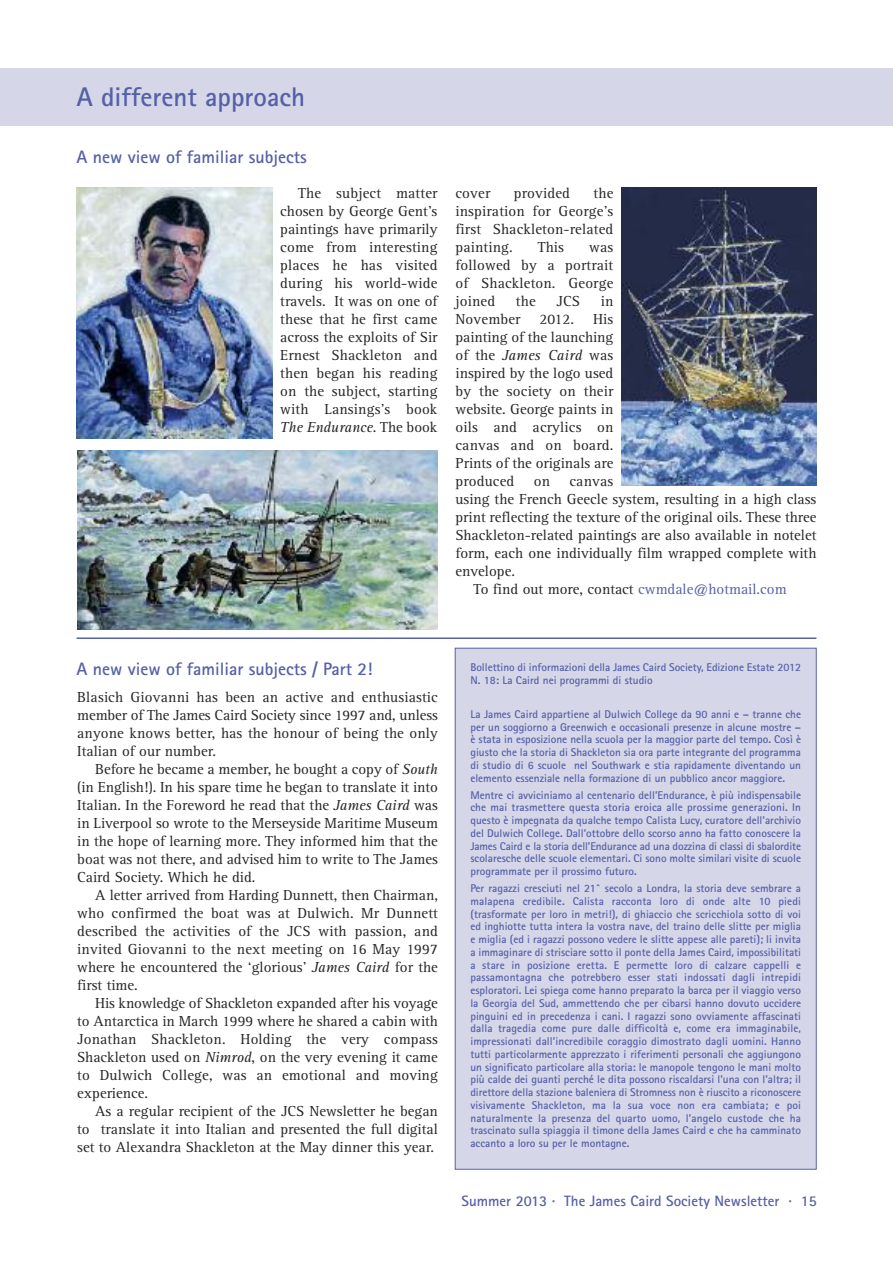
<style>
.page{position:relative;width:893px;height:1263px;background:#fff}
.page>*{position:absolute;margin:0;border:0;box-sizing:border-box;transform-origin:0 0}
.t1{font:700 27px "Rotis Sans Serif";color:#5660a6}
.t2{font:700 18px "Rotis Sans Serif";color:#5660a6}
.t3{font:15px/18px "Rotis Serif";color:#272526;text-align:justify}
.t4{font:700 15px "Rotis Sans Serif";color:#5660a6}
.t5{font:700 11.25px/12.8px "Rotis Sans Serif";color:#5660a6;text-align:justify}
.s1{font-style:italic}
.s2{color:#5660a6}
</style>
<div class="page">
<div style="left:0;top:68px;width:893px;height:58px;background:#d5d7e9"></div>
<hr style="left:77px;top:637px;width:739px;height:2px;background:#5660a6">
<img style="left:77px;top:451px;width:361px;height:178px">
<img style="left:77px;top:187px;width:196px;height:252px">
<img style="left:621px;top:187px;width:195px;height:299px">
<div style="left:455px;top:648px;width:361px;height:521px;background:#d5d7e9"></div>
<h1 class="t1" style="left:77px;top:88px;width:230px">A different approach</h1>
<h2 class="t2" style="left:77px;top:150px;width:232px">A new view of familiar subjects</h2>
<p class="t3" style="left:280px;top:186px;width:159px;text-indent:18px">The subject matter chosen by George Gent’s paintings have primarily come from interesting places he has visited during his world-wide travels. It was on one of these that he first came across the exploits of Sir Ernest Shackleton and then began his reading on the subject, starting with Lansings's book <span class="s1">The Endurance</span>. The book</p>
<h3 class="t3" style="left:455px;top:186px;width:36px">cover</h3>
<h3 class="t3" style="left:514px;top:186px;width:58px">provided</h3>
<h3 class="t3" style="left:455px;top:186px;width:159px;text-indent:138px">the inspiration for George’s first Shackleton-related painting.</h3>
<h3 class="t3" style="left:538px;top:240px;width:28px">This</h3>
<h3 class="t3" style="left:455px;top:240px;width:159px;text-indent:134px">was followed by a portrait of Shackleton. George joined</h3>
<h3 class="t3" style="left:516px;top:294px;width:21px">the</h3>
<h3 class="t3" style="left:556px;top:294px;width:25px">JCS</h3>
<h3 class="t3" style="left:601px;top:294px;width:14px">in</h3>
<h3 class="t3" style="left:455px;top:312px;width:66px">November</h3>
<h3 class="t3" style="left:539px;top:312px;width:36px">2012.</h3>
<h3 class="t3" style="left:455px;top:312px;width:159px;text-indent:138px">His painting of the launching of the <span class="s1">James Caird</span> was inspired by the logo used by the society on their website. George paints in oils and acrylics on canvas and on board.<br>Prints of the originals are produced</h3>
<h3 class="t3" style="left:534px;top:474px;width:18px">on</h3>
<h3 class="t3" style="left:569px;top:474px;width:45px">canvas</h3>
<h3 class="t3" style="left:455px;top:492px;width:362px">using the French Geecle system, resulting in a high class</h3>
<h3 class="t3" style="left:455px;top:510px;width:362px">print reflecting the texture of the original oils. These three</h3>
<h3 class="t3" style="left:455px;top:528px;width:362px">Shackleton-related paintings are also available in notelet</h3>
<h3 class="t3" style="left:455px;top:546px;width:362px">form, each one individually film wrapped complete with</h3>
<h3 class="t3" style="left:455px;top:564px;width:61px">envelope.</h3>
<h3 class="t3" style="left:473px;top:582px;width:315px">To find out more, contact <span class="s2">cwmdale@hotmail.com</span></h3>
<h2 class="t2" style="left:77px;top:663px;width:297px">A new view of familiar subjects / Part 2!</h2>
<p class="t5" style="left:470px;top:662px;width:332px">Bollettino di informazioni della James Caird Society, Edizione Estate 2012<br>N. 18: La Caird nei programmi di studio</p>
<p class="t5" style="left:470px;top:709px;width:332px">La James Caird appartiene al Dulwich College da 90 anni e – tranne che per un soggiorno a Greenwich e occasionali presenze in alcune mostre – è stata in esposizione nella scuola per la maggior parte del tempo. Così è giusto che la storia di Shackleton sia ora parte integrante del programma di studio di 6 scuole nel Southwark e stia rapidamente diventando un elemento essenziale nella formazione di un pubblico ancor maggiore.</p>
<p class="t5" style="left:470px;top:789px;width:332px">Mentre ci avviciniamo al centenario dell’Endurance, è più indispensabile che mai trasmettere questa storia eroica alle prossime generazioni. In questo è impegnata da qualche tempo Calista Lucy, curatore dell’archivio del Dulwich College. Dall’ottobre dello scorso anno ha fatto conoscere la James Caird e la storia dell’Endurance ad una dozzina di classi di sbalordite scolaresche delle scuole elementari. Ci sono molte similari visite di scuole programmate per il prossimo futuro.</p>
<p class="t5" style="left:470px;top:883px;width:332px">Per ragazzi cresciuti nel 21^ secolo a Londra, la storia deve sembrare a malapena credibile. Calista racconta loro di onde alte 10 piedi (trasformate per loro in metri!), di ghiaccio che scricchiola sotto di voi ed inghiotte tutta intera la vostra nave, del traino delle slitte per miglia e miglia (ed i ragazzi possono vedere le slitte appese alle pareti); li invita a immaginare di strisciare sotto il ponte della James Caird, impossibilitati a stare in posizione eretta. E permette loro di calzare cappelli e passamontagna che potrebbero esser stati indossati dagli intrepidi esploratori. Lei spiega come hanno preparato la barca per il viaggio verso la Georgia del Sud, ammettendo che per cibarsi hanno dovuto uccidere pinguini ed in precedenza i cani. I ragazzi sono ovviamente affascinati dalla tragedia come pure dalle difficoltà e, come era immaginabile, impressionati dall’incredibile coraggio dimostrato dagli uomini. Hanno tutti particolarmente apprezzato i riferimenti personali che aggiungono un significato particolare alla storia: le manopole tengono le mani molto più calde dei guanti perché le dita possono riscaldarsi l’una con l’altra; il direttore della stazione baleniera di Stromness non è riuscito a riconoscere visivamente Shackleton, ma la sua voce non era cambiata; e poi naturalmente la presenza del quarto uomo, l’angelo custode che ha trascinato sulla spiaggia il timone della James Caird e che ha camminato accanto a loro su per le montagne.</p>
<h3 class="t3" style="left:77px;top:690px;width:362px">Blasich Giovanni has been an active and enthusiastic member of The James Caird Society since 1997 and, unless anyone knows better, has the honour of being the only Italian of our number.</h3>
<p class="t3" style="left:77px;top:762px;width:362px;text-indent:18px">Before he became a member, he bought a copy of <span class="s1">South </span>(in English!). In his spare time he began to translate it into Italian. In the Foreword he read that the <span class="s1">James Caird</span> was in Liverpool so wrote to the Merseyside Maritime Museum in the hope of learning more. They informed him that the boat was not there, and advised him to write to The James Caird Society. Which he did.</p>
<p class="t3" style="left:77px;top:888px;width:362px;text-indent:18px">A letter arrived from Harding Dunnett, then Chairman, who confirmed the boat was at Dulwich. Mr Dunnett described the activities of the JCS with passion, and invited Giovanni to the next meeting on 16 May 1997 where he encountered the ‘glorious’ <span class="s1">James Caird</span> for the first time.</p>
<p class="t3" style="left:77px;top:996px;width:362px;text-indent:18px">His knowledge of Shackleton expanded after his voyage to Antarctica in March 1999 where he shared a cabin with Jonathan Shackleton. Holding the very compass Shackleton used on <span class="s1">Nimrod</span>, on the very evening it came to Dulwich College, was an emotional and moving experience.</p>
<h3 class="t3" style="left:77px;top:1104px;width:362px;text-indent:18px">As a regular recipient of the JCS Newsletter he began to translate it into Italian and presented the full digital set to Alexandra Shackleton at the May dinner this year.</h3>
<h3 class="t4" style="left:461px;top:1196px;width:357px">Summer 2013 · The James Caird Society Newsletter · 15</h3>
</div>
